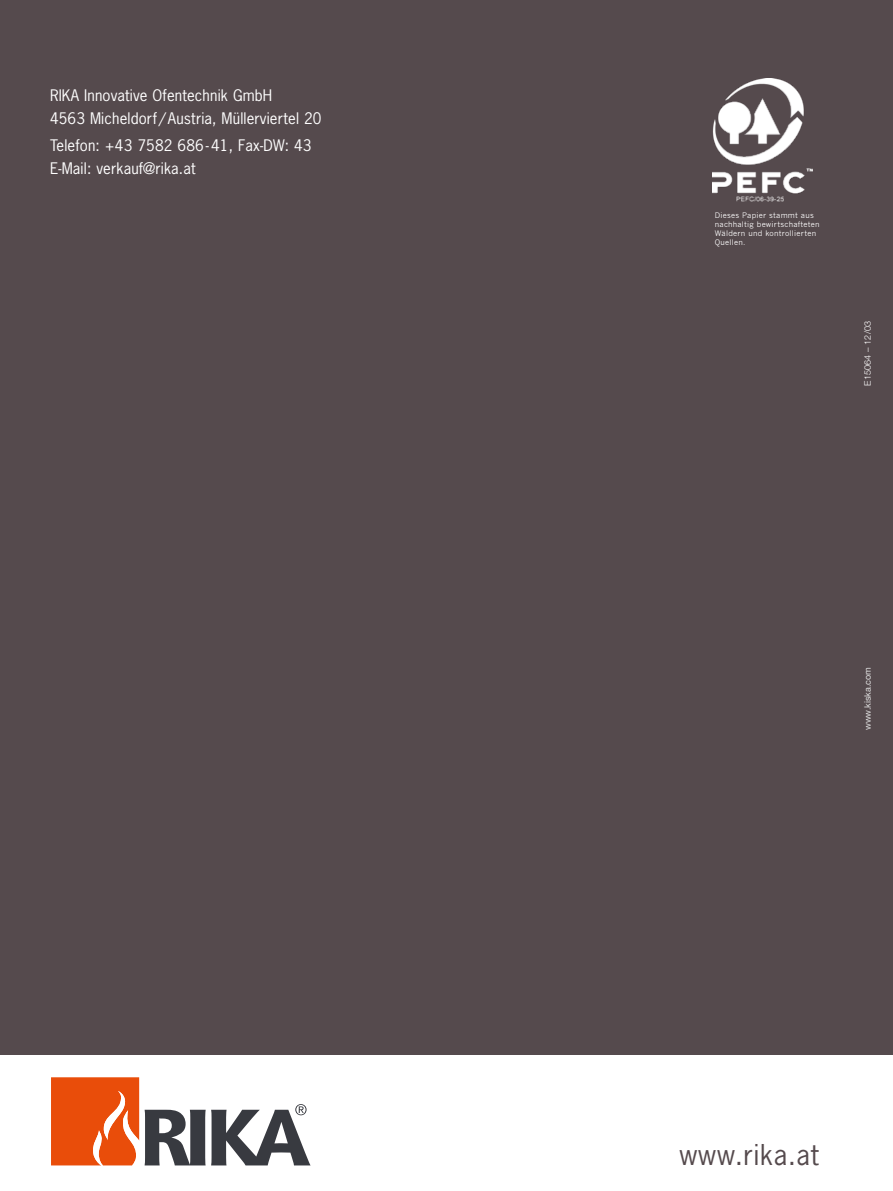
<style>
.page{position:relative;width:893px;height:1191px;background:#fff}
.page>*{position:absolute;margin:0;border:0;box-sizing:border-box;transform-origin:0 0}
.t1{font:27px "News Gothic Std";letter-spacing:.03em;color:#554a4d}
.t2{font:15px/22.5px "News Gothic Std";letter-spacing:.01em;color:#fff}
.t3{font:9px "Helvetica Neue LT";color:#e1e1e1}
.t4{font:300 9px "Helvetica Neue LT";color:#fff}
.t5{font:7.5px/9px "News Gothic";letter-spacing:.03em;color:#fff}
</style>
<div class="page">
<div style="left:0;top:0;width:893px;height:1054px;background:#554a4d"></div>
<img style="left:713px;top:79px;width:99px;height:123px">
<svg style="left:145px;top:1104px;width:166px;height:61px"></svg>
<svg style="left:51px;top:1077px;width:88px;height:88px;background:#eb5e22"></svg>
<p class="t2" style="left:50px;top:84px;width:273px">RIKA Innovative Ofentechnik GmbH<br>4563 Micheldorf / Austria, Müllerviertel 20</p>
<p class="t2" style="left:50px;top:134px;width:263px">Telefon: +43 7582 686- 41, Fax-DW: 43<br>E-Mail: verkauf@rika.at</p>
<p class="t5" style="left:715px;top:211px;width:106px">Dieses Papier stammt aus nachhaltig bewirtschafteten<br>Wäldern und kontrollierten<br>Quellen.</p>
<p class="t4" style="left:862px;top:385px;width:66px;rotate:-90deg">E15064 – 12/03</p>
<p class="t3" style="left:862px;top:730px;width:65px;rotate:-90deg">www.kiska.com</p>
<h1 class="t1" style="left:679px;top:1137px;width:141px">www.rika.at</h1>
</div>
